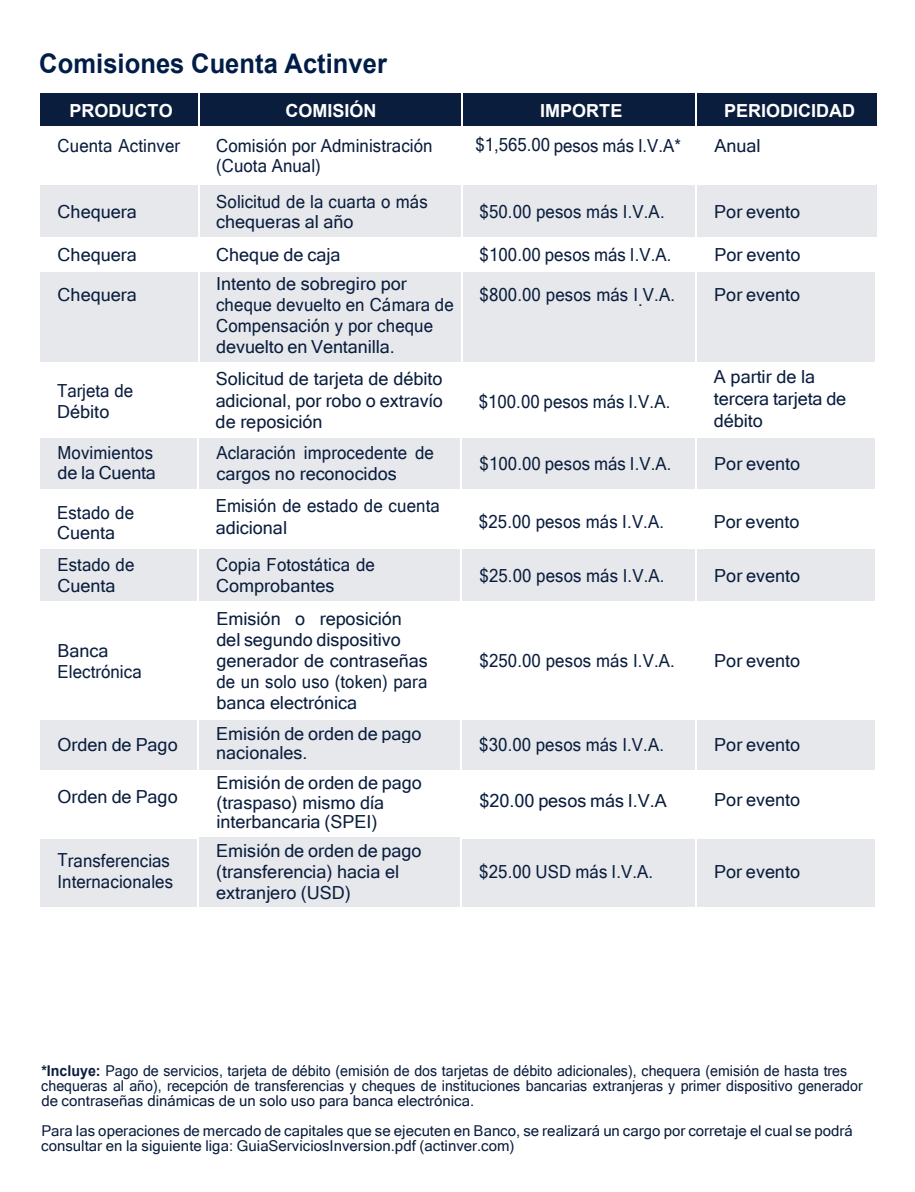
<style>
.page{position:relative;width:915px;height:1192px;background:#fff}
.page>*{position:absolute;margin:0;border:0;box-sizing:border-box;transform-origin:0 0}
.t1{font:700 27px "Arial";color:#001d48;scale:.94 1}
.t2{font:18px/21px "Microsoft Sans Serif";color:#0a1d3d}
.t3{font:18px/20.9px "Microsoft Sans Serif";color:#0a1d3d;scale:.93 1}
.t4{font:700 18px "Arial";color:#fff}
.t5{font:15px/15px "Microsoft Sans Serif";color:#0a1d3d;scale:.95 1}
.t6{font:15px/15px "Microsoft Sans Serif";color:#0a1d3d}
.s1{font-family:"Arial";font-weight:700}
</style>
<div class="page">
<div style="left:40px;top:94px;width:157px;height:32px;background:#0a1d3d"></div>
<div style="left:199px;top:94px;width:261px;height:32px;background:#0a1d3d"></div>
<div style="left:462px;top:94px;width:233px;height:32px;background:#0a1d3d"></div>
<div style="left:697px;top:94px;width:179px;height:32px;background:#0a1d3d"></div>
<div style="left:40px;top:185px;width:157px;height:52px;background:#e6e8eb"></div>
<div style="left:199px;top:185px;width:261px;height:52px;background:#e6e8eb"></div>
<div style="left:462px;top:185px;width:233px;height:52px;background:#e6e8eb"></div>
<div style="left:697px;top:185px;width:179px;height:52px;background:#e6e8eb"></div>
<div style="left:40px;top:272px;width:157px;height:90px;background:#e6e8eb"></div>
<div style="left:199px;top:272px;width:261px;height:90px;background:#e6e8eb"></div>
<div style="left:462px;top:272px;width:233px;height:90px;background:#e6e8eb"></div>
<div style="left:697px;top:272px;width:178px;height:90px;background:#e6e8eb"></div>
<div style="left:40px;top:438px;width:157px;height:50px;background:#e6e8eb"></div>
<div style="left:199px;top:438px;width:261px;height:50px;background:#e6e8eb"></div>
<div style="left:461px;top:438px;width:234px;height:50px;background:#e6e8eb"></div>
<div style="left:696px;top:438px;width:178px;height:50px;background:#e6e8eb"></div>
<hr style="left:460px;top:438px;width:2px;height:50px;background:#fff">
<div style="left:40px;top:548px;width:157px;height:52px;background:#e6e8eb"></div>
<div style="left:199px;top:548px;width:261px;height:52px;background:#e6e8eb"></div>
<div style="left:461px;top:548px;width:234px;height:52px;background:#e6e8eb"></div>
<div style="left:696px;top:548px;width:178px;height:52px;background:#e6e8eb"></div>
<hr style="left:460px;top:548px;width:2px;height:52px;background:#fff">
<div style="left:40px;top:719px;width:157px;height:50px;background:#e6e8eb"></div>
<div style="left:199px;top:719px;width:261px;height:50px;background:#e6e8eb"></div>
<div style="left:461px;top:719px;width:234px;height:50px;background:#e6e8eb"></div>
<div style="left:696px;top:719px;width:178px;height:50px;background:#e6e8eb"></div>
<hr style="left:460px;top:719px;width:2px;height:50px;background:#fff">
<div style="left:40px;top:838px;width:157px;height:69px;background:#e6e8eb"></div>
<div style="left:199px;top:838px;width:261px;height:69px;background:#e6e8eb"></div>
<div style="left:461px;top:838px;width:234px;height:69px;background:#e6e8eb"></div>
<div style="left:696px;top:838px;width:178px;height:69px;background:#e6e8eb"></div>
<hr style="left:199px;top:836px;width:261px;height:2px;background:#e6e8eb">
<hr style="left:460px;top:838px;width:2px;height:69px;background:#fff">
<h1 class="t1" style="left:39px;top:45px;width:371px">Comisiones Cuenta Actinver</h1>
<p class="t4" style="left:69px;top:99px;width:105px">PRODUCTO</p>
<p class="t4" style="left:285px;top:99px;width:93px">COMISIÓN</p>
<p class="t4" style="left:540px;top:99px;width:84px">IMPORTE</p>
<p class="t4" style="left:723px;top:99px;width:133px">PERIODICIDAD</p>
<p class="t3" style="left:58px;top:135px;width:133px">Cuenta Actinver</p>
<p class="t3" style="left:216px;top:135px;width:234px;line-height:20.1px">Comisión por Administración (Cuota Anual)</p>
<p class="t3" style="left:475px;top:135px;width:222px">$1,565.00 pesos más I.V.A*</p>
<p class="t2" style="left:714px;top:135px;width:48px">Anual</p>
<p class="t2" style="left:58px;top:201px;width:81px">Chequera</p>
<p class="t3" style="left:216px;top:191px;width:229px">Solicitud de la cuarta o más chequeras al año</p>
<p class="t3" style="left:479px;top:201px;width:201px">$50.00 pesos más I.V.A.</p>
<p class="t2" style="left:714px;top:201px;width:87px">Por evento</p>
<p class="t2" style="left:58px;top:244px;width:81px">Chequera</p>
<p class="t2" style="left:216px;top:244px;width:126px">Cheque de caja</p>
<p class="t3" style="left:479px;top:244px;width:208px">$100.00 pesos más I.V.A.</p>
<p class="t2" style="left:714px;top:244px;width:87px">Por evento</p>
<p class="t2" style="left:58px;top:284px;width:81px">Chequera</p>
<p class="t2" style="left:216px;top:273px;width:239px">Intento de sobregiro por cheque devuelto en Cámara de<br>Compensación y por cheque devuelto en Ventanilla.</p>
<p class="t3" style="left:479px;top:284px;width:212px">$800.00 pesos más I.V.A.</p>
<p class="t2" style="left:714px;top:284px;width:87px">Por evento</p>
<p class="t3" style="left:57px;top:380px;width:83px">Tarjeta de<br>Débito</p>
<p class="t2" style="left:713px;top:366px;width:134px;line-height:21.6px">A partir de la tercera tarjeta de débito</p>
<p class="t2" style="left:215px;top:368px;width:229px;line-height:21.5px;text-align:justify">Solicitud de tarjeta de débito adicional, por robo o extravío de reposición</p>
<p class="t3" style="left:478px;top:390px;width:207px">$100.00 pesos más I.V.A.</p>
<p class="t3" style="left:57px;top:443px;width:107px;line-height:19.5px">Movimientos de la Cuenta</p>
<p class="t3" style="left:216px;top:442px;width:235px">Aclaración improcedente de cargos no reconocidos</p>
<p class="t3" style="left:479px;top:453px;width:208px">$100.00 pesos más I.V.A.</p>
<p class="t2" style="left:714px;top:452px;width:87px">Por evento</p>
<p class="t3" style="left:57px;top:501px;width:84px">Estado de<br>Cuenta</p>
<p class="t3" style="left:215px;top:495px;width:242px;line-height:21.6px">Emisión de estado de cuenta adicional</p>
<p class="t3" style="left:479px;top:510px;width:201px">$25.00 pesos más I.V.A.</p>
<p class="t2" style="left:713px;top:510px;width:87px">Por evento</p>
<p class="t3" style="left:57px;top:554px;width:84px">Estado de<br>Cuenta</p>
<p class="t3" style="left:216px;top:554px;width:172px">Copia Fotostática de<br>Comprobantes</p>
<p class="t3" style="left:479px;top:564px;width:200px">$25.00 pesos más I.V.A.</p>
<p class="t2" style="left:714px;top:564px;width:87px">Por evento</p>
<p class="t2" style="left:57px;top:639px;width:86px">Banca<br>Electrónica</p>
<p class="t2" style="left:216px;top:608px;width:213px">Emisión o reposición del segundo dispositivo generador de contraseñas de un solo uso (token) para banca electrónica</p>
<p class="t3" style="left:479px;top:650px;width:211px">$250.00 pesos más I.V.A.</p>
<p class="t2" style="left:714px;top:650px;width:87px">Por evento</p>
<p class="t2" style="left:57px;top:734px;width:122px">Orden de Pago</p>
<p class="t2" style="left:216px;top:723px;width:207px;line-height:19.5px">Emisión de orden de pago nacionales.</p>
<p class="t3" style="left:479px;top:734px;width:200px">$30.00 pesos más I.V.A.</p>
<p class="t2" style="left:714px;top:734px;width:87px">Por evento</p>
<p class="t2" style="left:57px;top:786px;width:122px">Orden de Pago</p>
<p class="t2" style="left:216px;top:772px;width:207px;line-height:19.5px">Emisión de orden de pago (traspaso) mismo día interbancaria (SPEI)</p>
<p class="t2" style="left:479px;top:789px;width:189px">$20.00 pesos más I.V.A</p>
<p class="t2" style="left:714px;top:789px;width:87px">Por evento</p>
<p class="t3" style="left:57px;top:850px;width:126px">Transferencias<br>Internacionales</p>
<p class="t2" style="left:216px;top:839px;width:207px">Emisión de orden de pago (transferencia) hacia el extranjero (USD)</p>
<p class="t3" style="left:479px;top:860px;width:188px">$25.00 USD más I.V.A.</p>
<p class="t2" style="left:713px;top:860px;width:87px">Por evento</p>
<p class="t5" style="left:41px;top:1063px;width:866px"><span class="s1">*Incluye:</span> Pago de servicios, tarjeta de débito (emisión de dos tarjetas de débito adicionales), chequera (emisión de hasta tres chequeras al año), recepción de transferencias y cheques de instituciones bancarias extranjeras y primer dispositivo generador de contraseñas dinámicas de un solo uso para banca electrónica.</p>
<p class="t6" style="left:41px;top:1123px;width:812px">Para las operaciones de mercado de capitales que se ejecuten en Banco, se realizará un cargo por corretaje el cual se podrá consultar en la siguiente liga: GuiaServiciosInversion.pdf (actinver.com)</p>
</div>
